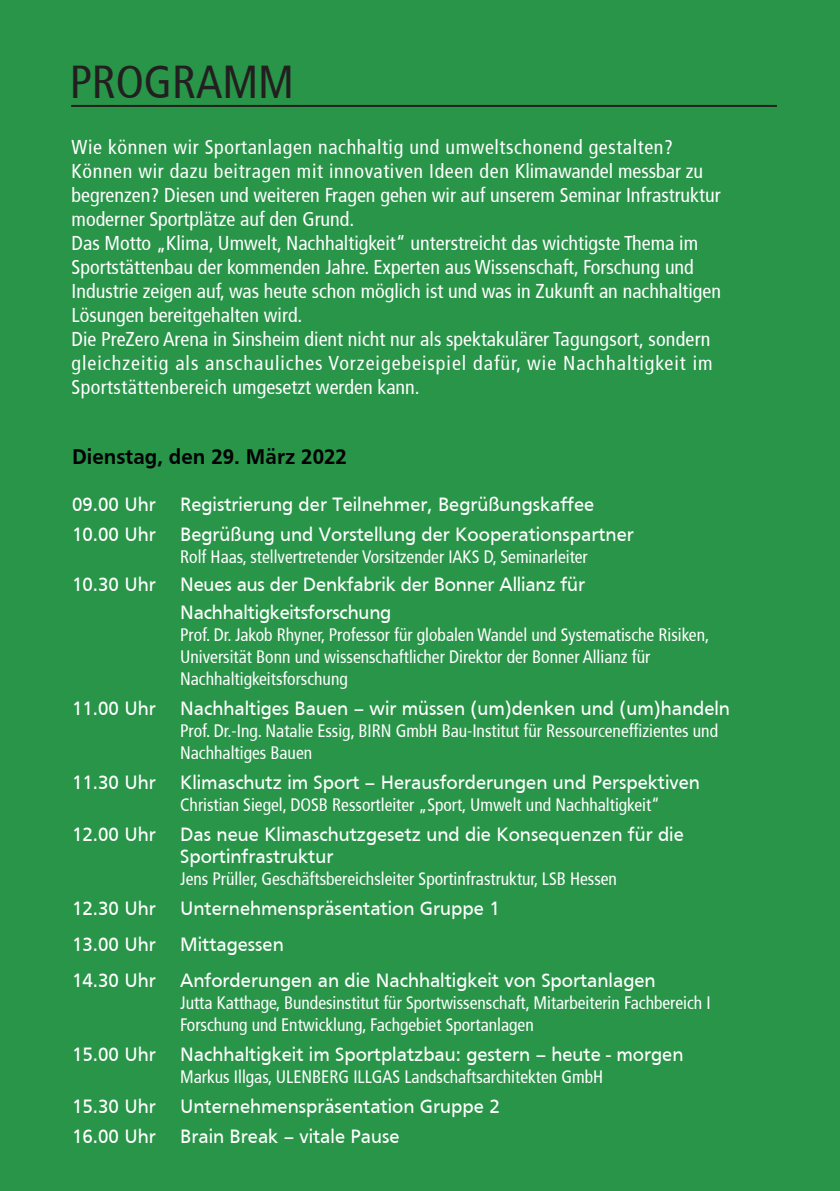
<style>
.page{position:relative;width:840px;height:1191px;background:#fff}
.page>*{position:absolute;margin:0;border:0;box-sizing:border-box;transform-origin:0 0}
.t1{font:condensed 46px "Frutiger";color:#231f20}
.t2{font:700 22px "Frutiger";color:#010105}
.t3{font:20px/22px "Frutiger";color:#fff}
.t4{font:condensed 20px "Frutiger";color:#fff}
.t5{font:condensed 20px "Frutiger";letter-spacing:.03em;color:#fff}
.t6{font:condensed 20px/24px "Frutiger";letter-spacing:.05em;color:#fff}
.t7{font:condensed 18px/22px "Frutiger";color:#fff}
</style>
<div class="page">
<div style="left:0;top:0;width:839px;height:1191px;background:#289548"></div>
<hr style="left:71px;top:105px;width:705px;height:2px;background:#231f20">
<p class="t1" style="left:70px;top:56px;width:226px">PROGRAMM</p>
<p class="t5" style="left:71px;top:135px;width:602px">Wie können wir Sportanlagen nachhaltig und umweltschonend gestalten?</p>
<p class="t5" style="left:71px;top:159px;width:633px">Können wir dazu beitragen mit innovativen Ideen den Klimawandel messbar zu</p>
<p class="t4" style="left:71px;top:183px;width:650px">begrenzen? Diesen und weiteren Fragen gehen wir auf unserem Seminar Infrastruktur</p>
<p class="t4" style="left:71px;top:207px;width:284px">moderner Sportplätze auf den Grund.</p>
<p class="t4" style="left:71px;top:231px;width:627px">Das Motto „Klima, Umwelt, Nachhaltigkeit“ unterstreicht das wichtigste Thema im</p>
<p class="t4" style="left:71px;top:255px;width:623px">Sportstättenbau der kommenden Jahre. Experten aus Wissenschaft, Forschung und</p>
<p class="t4" style="left:71px;top:279px;width:650px">Industrie zeigen auf, was heute schon möglich ist und was in Zukunft an nachhaltigen</p>
<p class="t4" style="left:71px;top:303px;width:232px">Lösungen bereitgehalten wird.</p>
<p class="t4" style="left:71px;top:327px;width:640px">Die PreZero Arena in Sinsheim dient nicht nur als spektakulärer Tagungsort, sondern</p>
<p class="t6" style="left:71px;top:351px;width:642px">gleichzeitig als anschauliches Vorzeigebeispiel dafür, wie Nachhaltigkeit im<br>Sportstättenbereich umgesetzt werden kann.</p>
<p class="t2" style="left:72px;top:444px;width:276px">Dienstag, den 29. März 2022</p>
<p class="t3" style="left:72px;top:493px;width:523px">09.00 Uhr Registrierung der Teilnehmer, Begrüßungskaffee</p>
<p class="t3" style="left:72px;top:523px;width:563px">10.00 Uhr Begrüßung und Vorstellung der Kooperationspartner</p>
<p class="t7" style="left:180px;top:546px;width:409px">Rolf Haas, stellvertretender Vorsitzender IAKS D, Seminarleiter</p>
<p class="t3" style="left:72px;top:573px;width:514px">10.30 Uhr Neues aus der Denkfabrik der Bonner Allianz für</p>
<p class="t3" style="left:180px;top:601px;width:212px">Nachhaltigkeitsforschung</p>
<p class="t7" style="left:180px;top:624px;width:530px">Prof. Dr. Jakob Rhyner, Professor für globalen Wandel und Systematische Risiken,<br>Universität Bonn und wissenschaftlicher Direktor der Bonner Allianz für<br>Nachhaltigkeitsforschung</p>
<p class="t3" style="left:72px;top:697px;width:659px">11.00 Uhr Nachhaltiges Bauen – wir müssen (um)denken und (um)handeln</p>
<p class="t7" style="left:180px;top:720px;width:539px">Prof. Dr.-Ing. Natalie Essig, BIRN GmbH Bau-Institut für Ressourceneffizientes und<br>Nachhaltiges Bauen</p>
<p class="t3" style="left:72px;top:771px;width:629px">11.30 Uhr Klimaschutz im Sport – Herausforderungen und Perspektiven</p>
<p class="t7" style="left:180px;top:794px;width:481px">Christian Siegel, DOSB Ressortleiter „Sport, Umwelt und Nachhaltigkeit“</p>
<p class="t3" style="left:180px;top:823px;width:505px;text-indent:-108px">12.00 Uhr Das neue Klimaschutzgesetz und die Konsequenzen für die<br>Sportinfrastruktur</p>
<p class="t7" style="left:180px;top:868px;width:438px">Jens Prüller, Geschäftsbereichsleiter Sportinfrastruktur, LSB Hessen</p>
<p class="t3" style="left:72px;top:897px;width:429px">12.30 Uhr Unternehmenspräsentation Gruppe 1</p>
<p class="t3" style="left:72px;top:933px;width:213px">13.00 Uhr Mittagessen</p>
<p class="t3" style="left:72px;top:969px;width:584px">14.30 Uhr Anforderungen an die Nachhaltigkeit von Sportanlagen</p>
<p class="t7" style="left:180px;top:992px;width:531px">Jutta Katthage, Bundesinstitut für Sportwissenschaft, Mitarbeiterin Fachbereich I<br>Forschung und Entwicklung, Fachgebiet Sportanlagen</p>
<p class="t3" style="left:72px;top:1043px;width:612px">15.00 Uhr Nachhaltigkeit im Sportplatzbau: gestern – heute - morgen</p>
<p class="t7" style="left:180px;top:1066px;width:424px">Markus Illgas, ULENBERG ILLGAS Landschaftsarchitekten GmbH</p>
<p class="t3" style="left:72px;top:1095px;width:429px">15.30 Uhr Unternehmenspräsentation Gruppe 2</p>
<p class="t3" style="left:72px;top:1125px;width:329px">16.00 Uhr Brain Break – vitale Pause</p>
</div>
